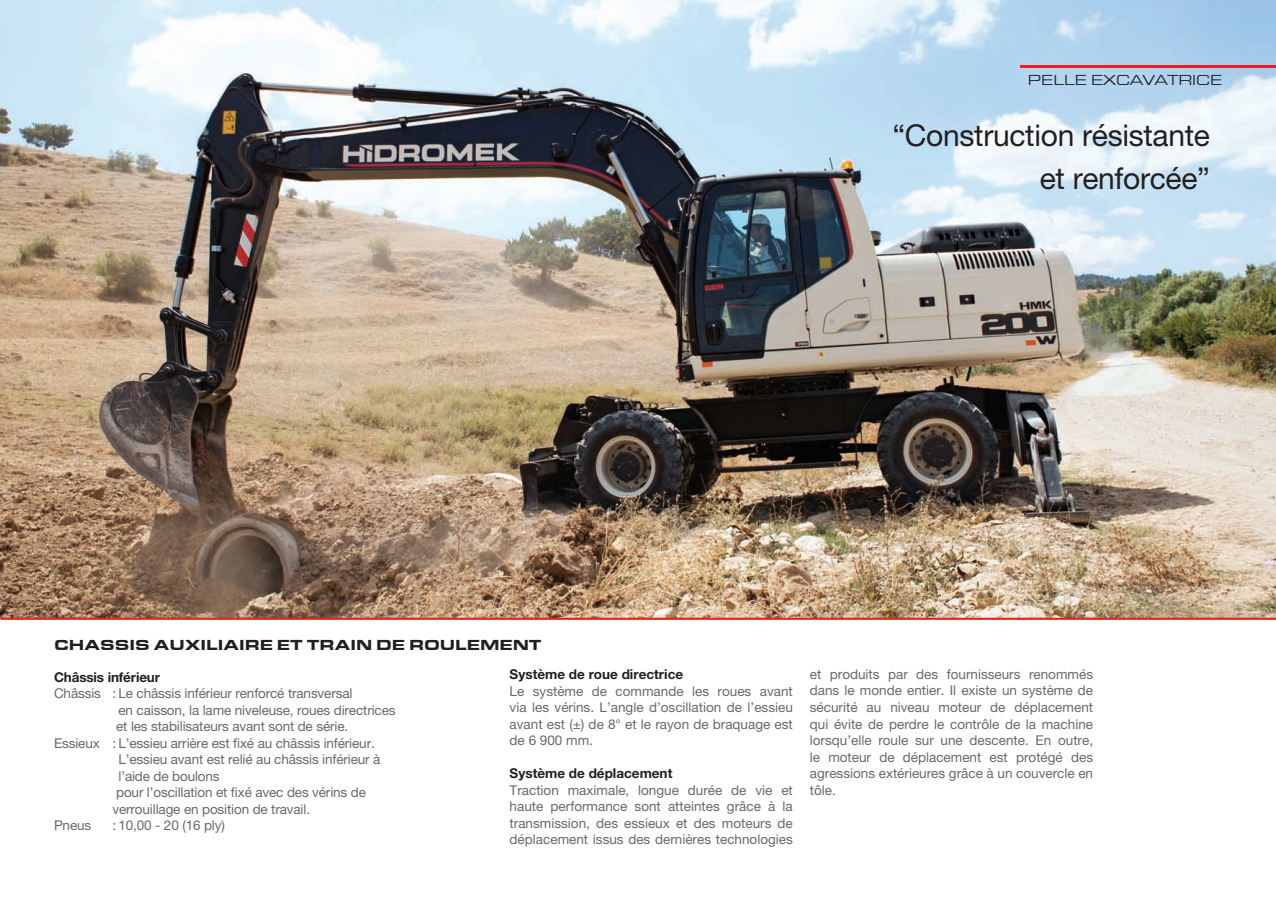
<style>
.page{position:relative;width:1276px;height:919px;background:#fff}
.page>*{position:absolute;margin:0;border:0;box-sizing:border-box;transform-origin:0 0}
.t1{font:30px/43.7px "Helvetica Neue LT Pro";letter-spacing:-.01em;color:#231f20;text-align:right}
.t2{font:900 15px "Euro Stile Extended";letter-spacing:-.01em;color:#231f20}
.t3{font:15px "Euro Stile Extended";letter-spacing:-.01em;color:#231f20}
.t4{font:13.5px/16.5px "Helvetica Neue LT Pro";letter-spacing:-.01em;color:#69696c;text-align:justify}
.t5{font:700 13.5px "Helvetica Neue LT Pro";color:#231f20}
</style>
<div class="page">
<img style="left:0;top:0;width:1276px;height:617px">
<hr style="left:1020px;top:66px;width:256px;height:2px;background:#ee1d23">
<hr style="left:0;top:617px;width:1276px;height:2px;background:#ee1d23">
<p class="t3" style="left:1028px;top:72px;width:196px">PELLE EXCAVATRICE</p>
<h1 class="t1" style="left:892px;top:116px;width:319px">“Construction résistante et renforcée”</h1>
<p class="t2" style="left:54px;top:636px;width:489px">CHASSIS AUXILIAIRE ET TRAIN DE ROULEMENT</p>
<p class="t5" style="left:509px;top:669px;width:175px">Système de roue directrice</p>
<p class="t4" style="left:509px;top:683px;width:285px">Le système de commande les roues avant via les vérins. L’angle d’oscillation de l’essieu avant est (±) de 8° et le rayon de braquage est de 6 900 mm.</p>
<p class="t5" style="left:509px;top:768px;width:164px">Système de déplacement</p>
<p class="t4" style="left:509px;top:782px;width:285px">Traction maximale, longue durée de vie et haute performance sont atteintes grâce à la transmission, des essieux et des moteurs de déplacement issus des dernières technologies</p>
<p class="t5" style="left:54px;top:672px;width:108px">Châssis inférieur</p>
<p class="t4" style="left:54px;top:686px;width:300px">Châssis : Le châssis inférieur renforcé transversal</p>
<p class="t4" style="left:118px;top:703px;width:278px">en caisson, la lame niveleuse, roues directrices</p>
<p class="t4" style="left:116px;top:719px;width:233px">et les stabilisateurs avant sont de série.</p>
<p class="t4" style="left:54px;top:736px;width:322px">Essieux : L’essieu arrière est fixé au châssis inférieur.</p>
<p class="t4" style="left:118px;top:752px;width:263px">L’essieu avant est relié au châssis inférieur à</p>
<p class="t4" style="left:118px;top:769px;width:103px">l’aide de boulons</p>
<p class="t4" style="left:116px;top:785px;width:251px">pour l’oscillation et fixé avec des vérins de</p>
<p class="t4" style="left:112px;top:802px;width:199px">verrouillage en position de travail.</p>
<p class="t4" style="left:54px;top:818px;width:39px">Pneus</p>
<p class="t4" style="left:112px;top:818px;width:114px">: 10,00 - 20 (16 ply)</p>
<p class="t4" style="left:810px;top:667px;width:285px">et produits par des fournisseurs renommés dans le monde entier. Il existe un système de sécurité au niveau moteur de déplacement qui évite de perdre le contrôle de la machine lorsqu’elle roule sur une descente. En outre, le moteur de déplacement est protégé des agressions extérieures grâce à un couvercle en tôle.</p>
</div>
